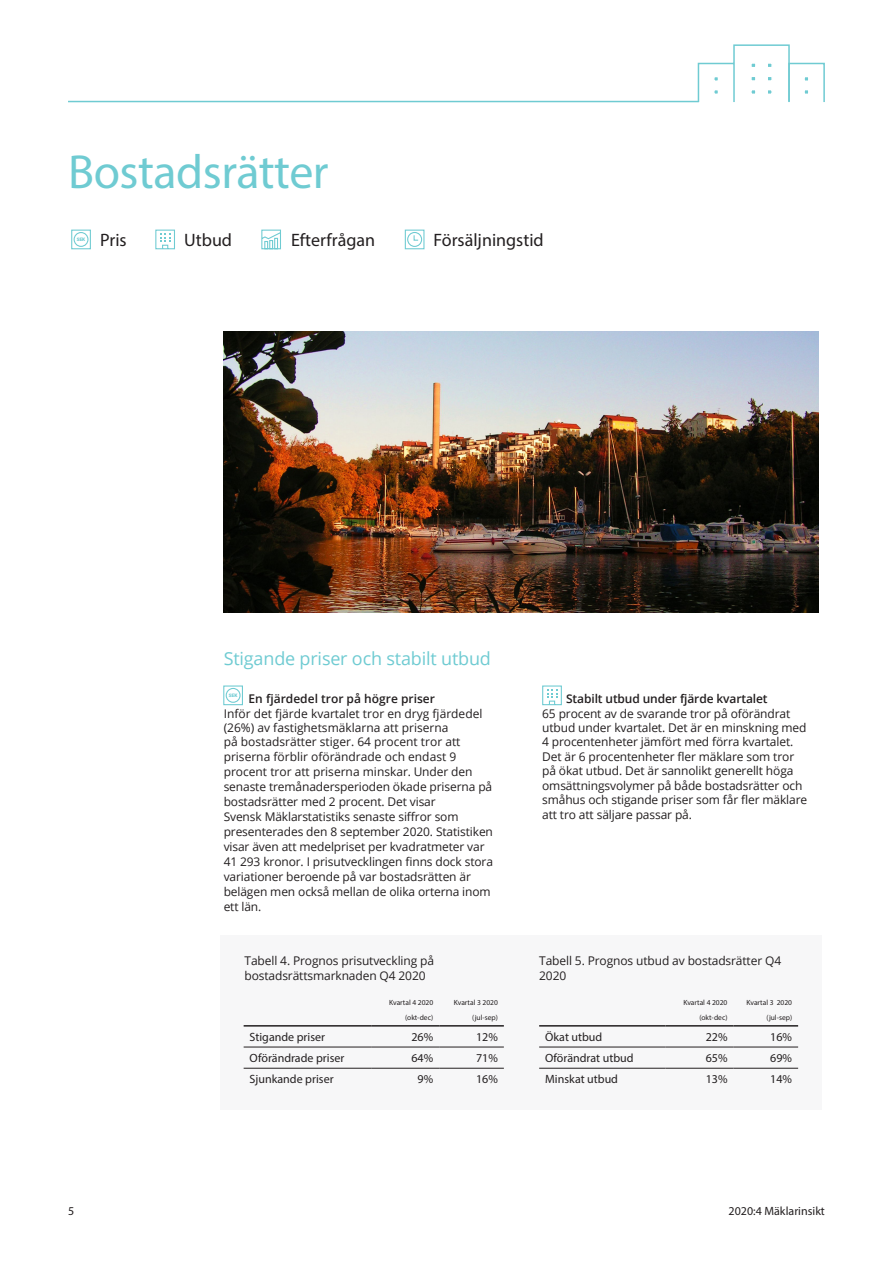
<style>
.page{position:relative;width:893px;height:1263px;background:#fff}
.page>*{position:absolute;margin:0;border:0;box-sizing:border-box;transform-origin:0 0}
.Heading_1{font:48px "Myriad Pro";letter-spacing:-.01em;color:#6fcbd2}
.Heading_2{font:18px "Myriad Pro";color:#231f20}
.Heading_3{font:18px "Open Sans";letter-spacing:-.01em;color:#6fcbd2}
.Heading_4{font:12px/14.5px "Open Sans";letter-spacing:-.01em;color:#231f20}
.t1{font:12px "Myriad Pro";color:#231f20}
.Heading_4-2{font:600 12px "Open Sans";letter-spacing:-.01em;color:#231f20}
.t2{font:7.5px/15px "Myriad Pro";color:#231f20;text-align:right}
.t3{font:900 4.65px "Roboto";color:#6fcbd2}
</style>
<div class="page">
<div style="left:221px;top:936px;width:601px;height:174px;background:#f7f7f8"></div>
<hr style="left:244px;top:1025px;width:127px;height:1px;background:#231f20">
<hr style="left:371px;top:1025px;width:68px;height:1px;background:#231f20">
<hr style="left:439px;top:1025px;width:65px;height:1px;background:#231f20">
<hr style="left:244px;top:1047px;width:127px;height:1px;background:#231f20">
<hr style="left:371px;top:1047px;width:68px;height:1px;background:#231f20">
<hr style="left:439px;top:1047px;width:65px;height:1px;background:#231f20">
<hr style="left:244px;top:1068px;width:127px;height:1px;background:#231f20">
<hr style="left:371px;top:1068px;width:68px;height:1px;background:#231f20">
<hr style="left:439px;top:1068px;width:65px;height:1px;background:#231f20">
<hr style="left:539px;top:1025px;width:126px;height:1px;background:#231f20">
<hr style="left:665px;top:1025px;width:68px;height:1px;background:#231f20">
<hr style="left:733px;top:1025px;width:65px;height:1px;background:#231f20">
<hr style="left:539px;top:1047px;width:126px;height:1px;background:#231f20">
<hr style="left:665px;top:1047px;width:68px;height:1px;background:#231f20">
<hr style="left:733px;top:1047px;width:65px;height:1px;background:#231f20">
<hr style="left:539px;top:1068px;width:126px;height:1px;background:#231f20">
<hr style="left:665px;top:1068px;width:68px;height:1px;background:#231f20">
<hr style="left:733px;top:1068px;width:65px;height:1px;background:#231f20">
<hr style="left:68px;top:101px;width:631px;height:1px;background:#6fcbd2">
<svg style="left:697px;top:44px;width:93px;height:59px"></svg>
<div style="left:788px;top:63px;width:37px;height:40px;border:2px solid #6fcbd2"></div>
<svg style="left:804px;top:77px;width:4px;height:4px"></svg>
<svg style="left:804px;top:90px;width:4px;height:4px"></svg>
<svg style="left:750px;top:76px;width:7px;height:6px"></svg>
<svg style="left:750px;top:62px;width:7px;height:6px"></svg>
<svg style="left:750px;top:89px;width:7px;height:6px"></svg>
<svg style="left:766px;top:76px;width:7px;height:6px"></svg>
<svg style="left:766px;top:62px;width:7px;height:6px"></svg>
<svg style="left:766px;top:89px;width:7px;height:6px"></svg>
<svg style="left:155px;top:229px;width:20px;height:21px"></svg>
<div style="left:71px;top:230px;width:20px;height:19px;border:1px solid #6fcbd2"></div>
<div style="left:74px;top:232px;width:14px;height:15px;border:1px solid #6fcbd2;border-radius:50%"></div>
<svg style="left:261px;top:229px;width:20px;height:21px"></svg>
<svg style="left:404px;top:229px;width:21px;height:21px"></svg>
<img style="left:224px;top:331px;width:595px;height:282px">
<div style="left:223px;top:685px;width:20px;height:20px;border:1px solid #6fcbd2"></div>
<div style="left:226px;top:688px;width:15px;height:15px;border:1px solid #6fcbd2;border-radius:50%"></div>
<svg style="left:542px;top:685px;width:20px;height:21px"></svg>
<p class="Heading_1" style="left:68px;top:142px;width:262px">Bostadsrätter</p>
<p class="t3" style="left:77px;top:236px;width:10px">SEK</p>
<p class="Heading_2" style="left:100px;top:228px;width:28px">Pris</p>
<p class="Heading_2" style="left:184px;top:228px;width:49px">Utbud</p>
<p class="Heading_2" style="left:291px;top:228px;width:86px">Efterfrågan</p>
<p class="Heading_2" style="left:434px;top:228px;width:112px">Försäljningstid</p>
<p class="Heading_3" style="left:224px;top:646px;width:269px">Stigande priser och stabilt utbud</p>
<p class="Heading_4-2" style="left:249px;top:690px;width:188px">En fjärdedel tror på högre priser</p>
<p class="Heading_4" style="left:224px;top:705px;width:270px">Inför det fjärde kvartalet tror en dryg fjärdedel (26%) av fastighetsmäklarna att priserna<br>på bostadsrätter stiger. 64 procent tror att priserna förblir oförändrade och endast 9 procent tror att priserna minskar. Under den senaste tremånadersperioden ökade priserna på bostadsrätter med 2 procent. Det visar</p>
<p class="Heading_4" style="left:224px;top:808px;width:271px;line-height:15px">Svensk Mäklarstatistiks senaste siffror som presenterades den 8 september 2020. Statistiken visar även att medelpriset per kvadratmeter var</p>
<p class="Heading_4" style="left:224px;top:854px;width:271px">41 293 kronor. I prisutvecklingen finns dock stora</p>
<p class="Heading_4" style="left:224px;top:868px;width:269px;line-height:15px">variationer beroende på var bostadsrätten är belägen men också mellan de olika orterna inom ett län.</p>
<p class="t3" style="left:229px;top:692px;width:10px">SEK</p>
<p class="Heading_4-2" style="left:566px;top:690px;width:203px">Stabilt utbud under fjärde kvartalet</p>
<p class="Heading_4" style="left:542px;top:705px;width:267px">65 procent av de svarande tror på oförändrat utbud under kvartalet. Det är en minskning med 4 procentenheter jämfört med förra kvartalet.<br>Det är 6 procentenheter fler mäklare som tror på ökat utbud. Det är sannolikt generellt höga omsättningsvolymer på både bostadsrätter och småhus och stigande priser som får fler mäklare att tro att säljare passar på.</p>
<p class="Heading_4" style="left:244px;top:953px;width:191px">Tabell 4. Prognos prisutveckling på bostadsrättsmarknaden Q4 2020</p>
<p class="Heading_4" style="left:539px;top:953px;width:244px">Tabell 5. Prognos utbud av bostadsrätter Q4<br>2020</p>
<p class="t2" style="left:389px;top:995px;width:46px">Kvartal 4 2020 (okt-dec)</p>
<p class="t2" style="left:454px;top:995px;width:46px">Kvartal 3 2020 (jul-sep)</p>
<p class="t1" style="left:250px;top:1029px;width:77px">Stigande priser</p>
<p class="t1" style="left:411px;top:1029px;width:23px">26%</p>
<p class="t1" style="left:476px;top:1029px;width:23px">12%</p>
<p class="t1" style="left:250px;top:1051px;width:96px">Oförändrade priser</p>
<p class="t1" style="left:411px;top:1050px;width:23px">64%</p>
<p class="t1" style="left:476px;top:1050px;width:23px">71%</p>
<p class="t1" style="left:250px;top:1072px;width:85px">Sjunkande priser</p>
<p class="t1" style="left:418px;top:1072px;width:17px">9%</p>
<p class="t1" style="left:476px;top:1072px;width:23px">16%</p>
<p class="t2" style="left:683px;top:995px;width:46px">Kvartal 4 2020 (okt-dec)</p>
<p class="t2" style="left:746px;top:995px;width:47px">Kvartal 3 2020</p>
<p class="t2" style="left:766px;top:1010px;width:27px">(jul-sep)</p>
<p class="t1" style="left:545px;top:1029px;width:59px">Ökat utbud</p>
<p class="t1" style="left:706px;top:1029px;width:23px">22%</p>
<p class="t1" style="left:770px;top:1029px;width:23px">16%</p>
<p class="t1" style="left:545px;top:1051px;width:90px">Oförändrat utbud</p>
<p class="t1" style="left:706px;top:1050px;width:23px">65%</p>
<p class="t1" style="left:770px;top:1050px;width:23px">69%</p>
<p class="t1" style="left:545px;top:1072px;width:74px">Minskat utbud</p>
<p class="t1" style="left:706px;top:1072px;width:23px">13%</p>
<p class="t1" style="left:770px;top:1072px;width:23px">14%</p>
<p class="t1" style="left:68px;top:1203px;width:8px">5</p>
<p class="t1" style="left:729px;top:1203px;width:98px">2020:4 Mäklarinsikt</p>
</div>
